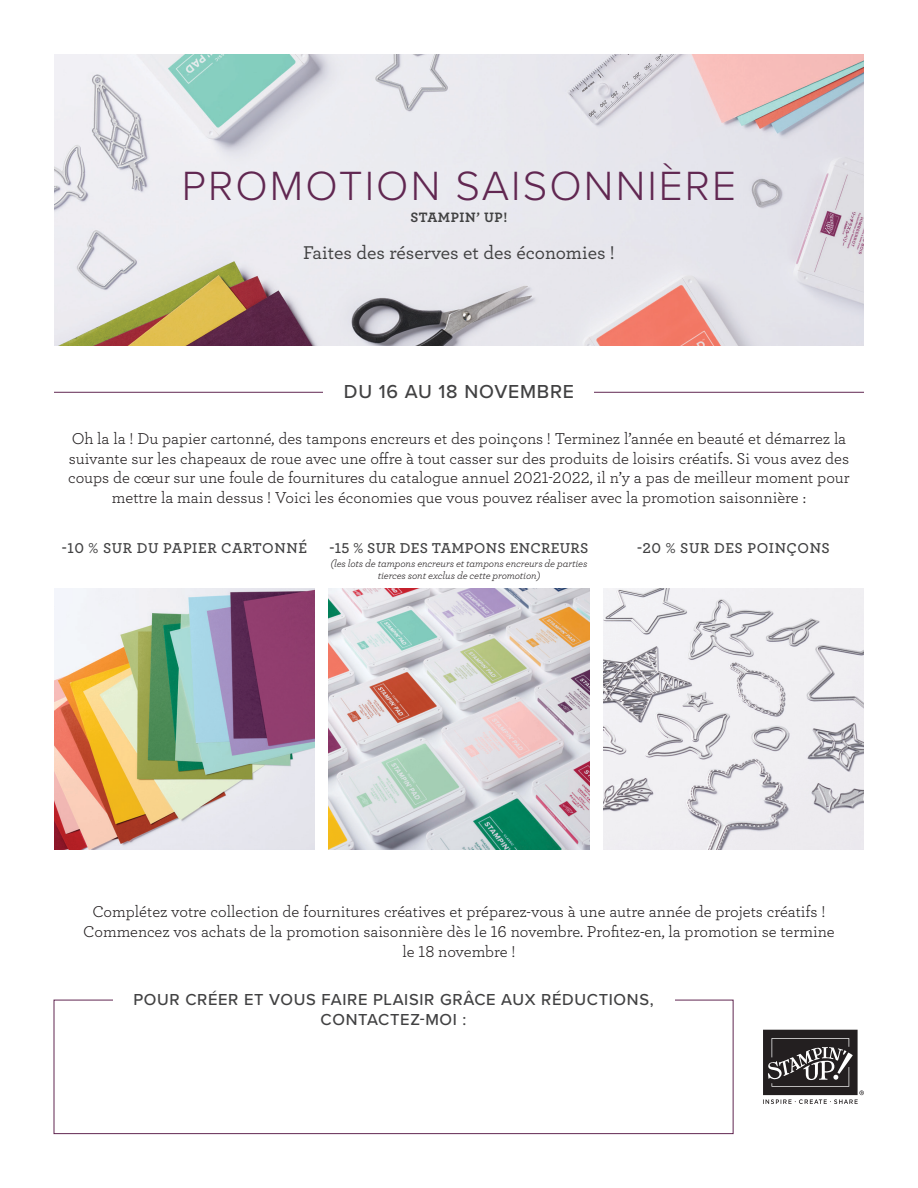
<style>
.page{position:relative;width:918px;height:1188px;background:#fff}
.page>*{position:absolute;margin:0;border:0;box-sizing:border-box;transform-origin:0 0}
.t1{font:300 42.3px "Proxima Nova";letter-spacing:.05em;color:#612751}
.t2{font:500 19.5px "Proxima Nova";letter-spacing:.04em;color:#414142}
.t3{font:500 19.35px "Archer";color:#414142}
.t4{font:16.5px/19.8px "Archer";color:#231f20;text-align:center}
.t5{font:500 16.5px/19.8px "Proxima Nova";letter-spacing:.04em;color:#414142;text-align:center}
.t6{font:600 15px "Archer";letter-spacing:.04em;color:#414142}
.t7{font:600 15px "Archer";letter-spacing:.02em;color:#414142}
.t8{font:700 14.25px "Archer";letter-spacing:.04em;color:#414142}
.t9{font:italic 10.5px/12px "Archer";letter-spacing:-.01em;color:#231f20;text-align:center}
</style>
<div class="page">
<img style="left:54px;top:54px;width:810px;height:292px">
<hr style="left:54px;top:392px;width:810px;height:1px;background:#612751">
<div style="left:324px;top:383px;width:270px;height:15px;background:#fff"></div>
<img style="left:328px;top:588px;width:262px;height:261px">
<img style="left:54px;top:588px;width:261px;height:261px">
<img style="left:603px;top:588px;width:261px;height:261px">
<div style="left:54px;top:1000px;width:680px;height:134px;border:1px solid #612751"></div>
<svg style="left:763px;top:1030px;width:101px;height:74px"></svg>
<div style="left:113px;top:992px;width:561px;height:33px;background:#fff"></div>
<p class="t1" style="left:182px;top:154px;width:556px">PROMOTION SAISONNIÈRE</p>
<p class="t8" style="left:411px;top:206px;width:98px">STAMPIN’ UP!</p>
<p class="t3" style="left:303px;top:238px;width:313px">Faites des réserves et des économies !</p>
<p class="t2" style="left:344px;top:377px;width:232px">DU 16 AU 18 NOVEMBRE</p>
<p class="t4" style="left:68px;top:428px;width:783px">Oh la la ! Du papier cartonné, des tampons encreurs et des poinçons ! Terminez l’année en beauté et démarrez la suivante sur les chapeaux de roue avec une offre à tout casser sur des produits de loisirs créatifs. Si vous avez des coups de cœur sur une foule de fournitures du catalogue annuel 2021-2022, il n’y a pas de meilleur moment pour mettre la main dessus ! Voici les économies que vous pouvez réaliser avec la promotion saisonnière :</p>
<p class="t6" style="left:62px;top:537px;width:247px">-10 % SUR DU PAPIER CARTONNÉ</p>
<p class="t7" style="left:330px;top:537px;width:260px">-15 % SUR DES TAMPONS ENCREURS</p>
<p class="t9" style="left:331px;top:556px;width:258px">(les lots de tampons encreurs et tampons encreurs de parties tierces sont exclus de cette promotion)</p>
<p class="t6" style="left:637px;top:537px;width:194px">-20 % SUR DES POINÇONS</p>
<p class="t4" style="left:83px;top:901px;width:753px">Complétez votre collection de fournitures créatives et préparez-vous à une autre année de projets créatifs !<br>Commencez vos achats de la promotion saisonnière dès le 16 novembre. Profitez-en, la promotion se termine le 18 novembre !</p>
<p class="t5" style="left:133px;top:989px;width:522px">POUR CRÉER ET VOUS FAIRE PLAISIR GRÂCE AUX RÉDUCTIONS,<br>CONTACTEZ-MOI :</p>
</div>
